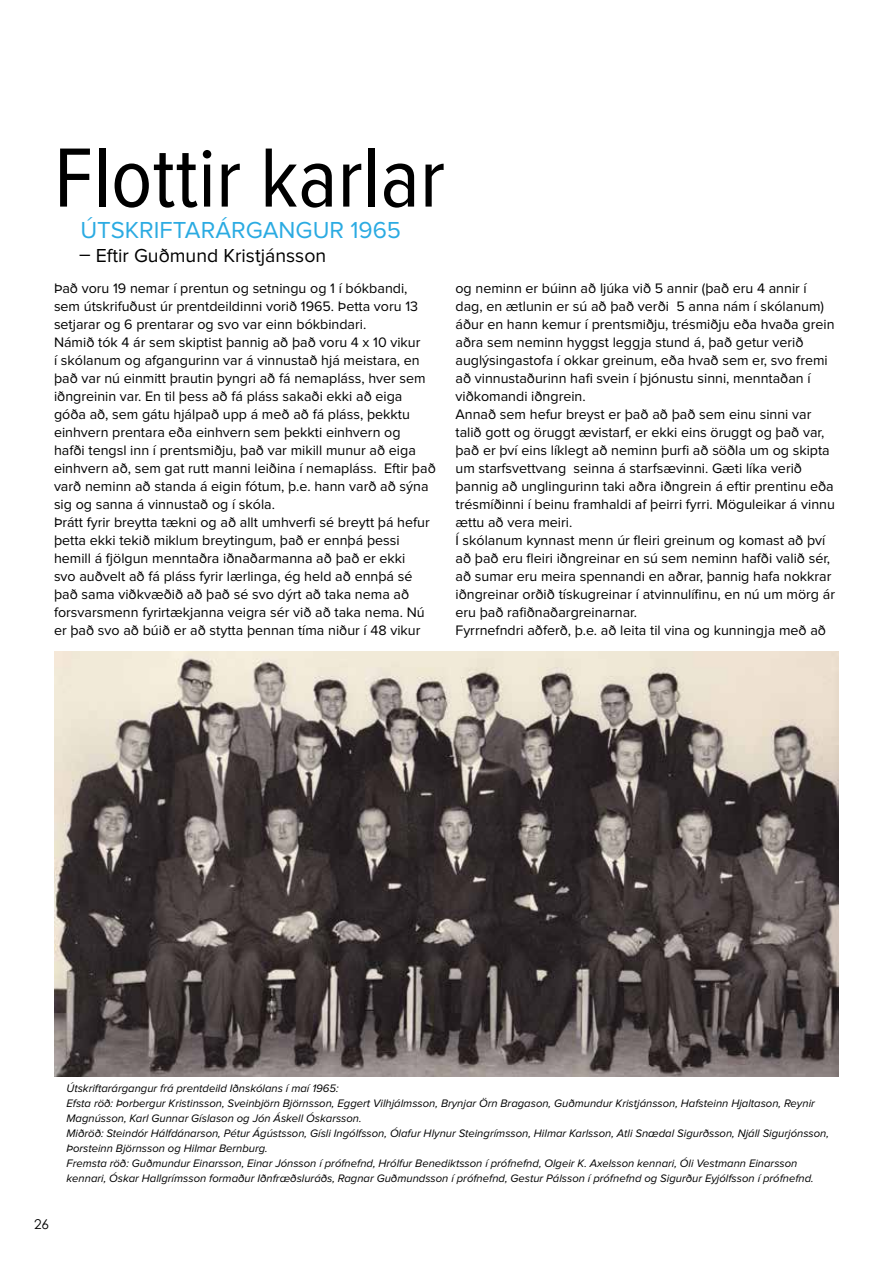
<style>
.page{position:relative;width:893px;height:1263px;background:#fff}
.page>*{position:absolute;margin:0;border:0;box-sizing:border-box;transform-origin:0 0}
.t1{font:87px "Proxima Nova Cond";color:#000}
.t2{font:24px "Proxima Nova";color:#2babe2}
.t3{font:19.5px "Proxima Nova";color:#000}
.t4{font:14.25px/18px "Proxima Nova";color:#000}
.t5{font:13.5px "Century Gothic";color:#000}
.t6{font:italic 11.25px/15px "Proxima Nova";color:#000}
</style>
<div class="page">
<img style="left:54px;top:652px;width:785px;height:425px">
<h1 class="t1" style="left:54px;top:138px;width:393px">Flottir karlar</h1>
<h2 class="t2" style="left:80px;top:219px;width:322px">ÚTSKRIFTARÁRGANGUR 1965</h2>
<h3 class="t3" style="left:79px;top:247px;width:249px">– Eftir Guðmund Kristjánsson</h3>
<p class="t4" style="left:54px;top:280px;width:383px">Það voru 19 nemar í prentun og setningu og 1 í bókbandi, sem útskrifuðust úr prentdeildinni vorið 1965. Þetta voru 13 setjarar og 6 prentarar og svo var einn bókbindari.<br>Námið tók 4 ár sem skiptist þannig að það voru 4 x 10 vikur<br>í skólanum og afgangurinn var á vinnustað hjá meistara, en það var nú einmitt þrautin þyngri að fá nemapláss, hver sem iðngreinin var. En til þess að fá pláss sakaði ekki að eiga góða að, sem gátu hjálpað upp á með að fá pláss, þekktu einhvern prentara eða einhvern sem þekkti einhvern og<br>hafði tengsl inn í prentsmiðju, það var mikill munur að eiga einhvern að, sem gat rutt manni leiðina í nemapláss. Eftir það varð neminn að standa á eigin fótum, þ.e. hann varð að sýna sig og sanna á vinnustað og í skóla.<br>Þrátt fyrir breytta tækni og að allt umhverfi sé breytt þá hefur þetta ekki tekið miklum breytingum, það er ennþá þessi hemill á fjölgun menntaðra iðnaðarmanna að það er ekki<br>svo auðvelt að fá pláss fyrir lærlinga, ég held að ennþá sé það sama viðkvæðið að það sé svo dýrt að taka nema að forsvarsmenn fyrirtækjanna veigra sér við að taka nema. Nú er það svo að búið er að stytta þennan tíma niður í 48 vikur</p>
<p class="t4" style="left:455px;top:280px;width:381px">og neminn er búinn að ljúka við 5 annir (það eru 4 annir í dag, en ætlunin er sú að það verði 5 anna nám í skólanum) áður en hann kemur í prentsmiðju, trésmiðju eða hvaða grein aðra sem neminn hyggst leggja stund á, það getur verið auglýsingastofa í okkar greinum, eða hvað sem er, svo fremi að vinnustaðurinn hafi svein í þjónustu sinni, menntaðan í viðkomandi iðngrein.<br>Annað sem hefur breyst er það að það sem einu sinni var talið gott og öruggt ævistarf, er ekki eins öruggt og það var, það er því eins líklegt að neminn þurfi að söðla um og skipta um starfsvettvang seinna á starfsævinni. Gæti líka verið þannig að unglingurinn taki aðra iðngrein á eftir prentinu eða trésmíðinni í beinu framhaldi af þeirri fyrri. Möguleikar á vinnu ættu að vera meiri.<br>Í skólanum kynnast menn úr fleiri greinum og komast að því að það eru fleiri iðngreinar en sú sem neminn hafði valið sér, að sumar eru meira spennandi en aðrar, þannig hafa nokkrar iðngreinar orðið tískugreinar í atvinnulífinu, en nú um mörg ár eru það rafiðnaðargreinarnar.<br>Fyrrnefndri aðferð, þ.e. að leita til vina og kunningja með að</p>
<p class="t5" style="left:34px;top:1214px;width:16px">26</p>
<p class="t6" style="left:66px;top:1081px;width:764px">Útskriftarárgangur frá prentdeild Iðnskólans í maí 1965:<br>Efsta röð: Þorbergur Kristinsson, Sveinbjörn Björnsson, Eggert Vilhjálmsson, Brynjar Örn Bragason, Guðmundur Kristjánsson, Hafsteinn Hjaltason, Reynir Magnússon, Karl Gunnar Gíslason og Jón Áskell Óskarsson.<br>Miðröð: Steindór Hálfdánarson, Pétur Ágústsson, Gísli Ingólfsson, Ólafur Hlynur Steingrímsson, Hilmar Karlsson, Atli Snædal Sigurðsson, Njáll Sigurjónsson, Þorsteinn Björnsson og Hilmar Bernburg.<br>Fremsta röð: Guðmundur Einarsson, Einar Jónsson í prófnefnd, Hrólfur Benediktsson í prófnefnd, Olgeir K. Axelsson kennari, Óli Vestmann Einarsson kennari, Óskar Hallgrímsson formaður Iðnfræðsluráðs, Ragnar Guðmundsson í prófnefnd, Gestur Pálsson í prófnefnd og Sigurður Eyjólfsson í prófnefnd.</p>
</div>
